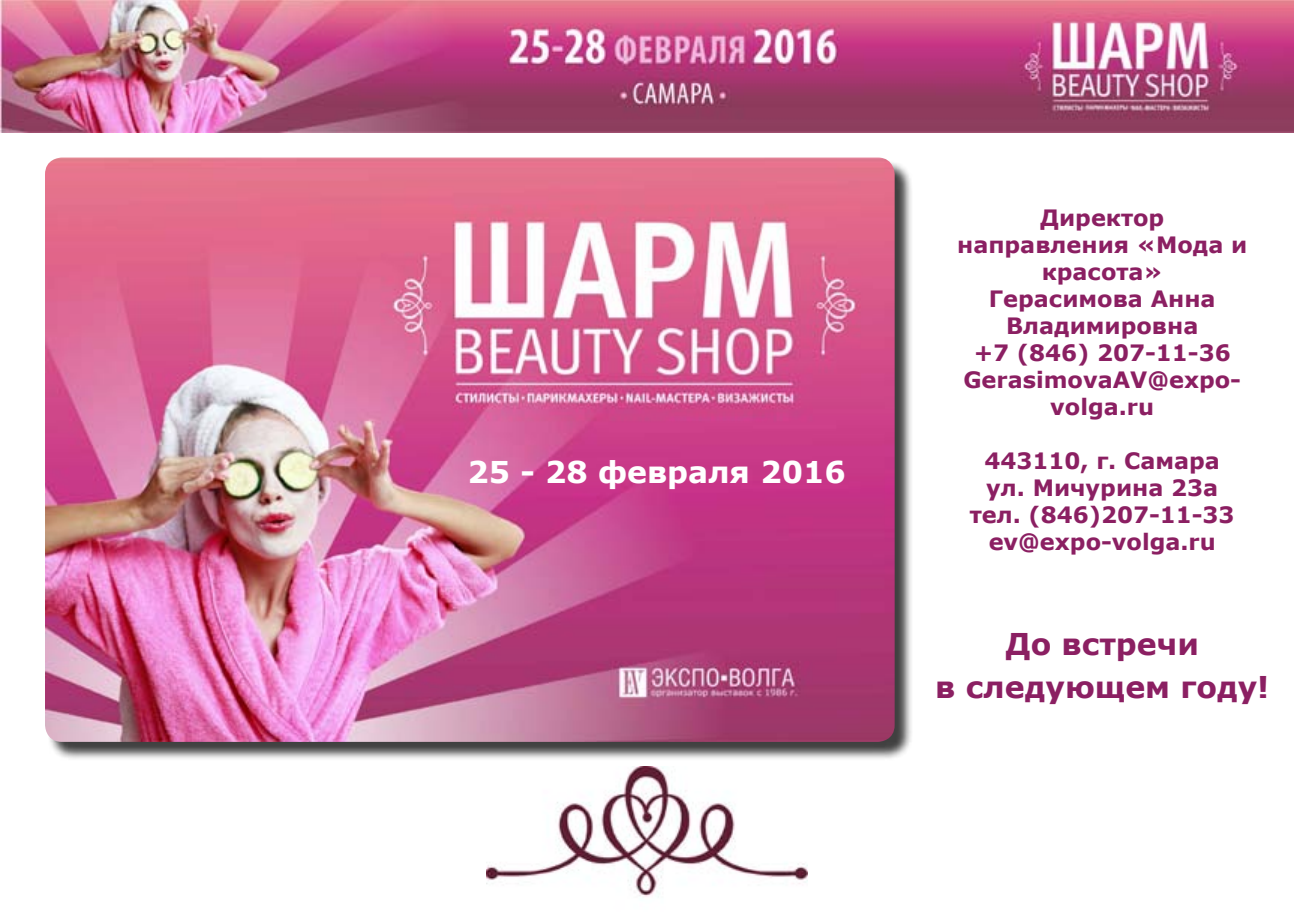
<style>
.page{position:relative;width:1294px;height:921px;background:#fff}
.page>*{position:absolute;margin:0;border:0;box-sizing:border-box;transform-origin:0 0}
.t1{font:700 30px/43.5px "Verdana";color:#8b1f62;text-align:center}
.t2{font:700 30px "Verdana";color:#fff}
.t3{font:700 22.5px/27px "Verdana";color:#8b1f62;text-align:center}
</style>
<div class="page">
<img style="left:0;top:0;width:1294px;height:133px">
<img style="left:487px;top:766px;width:320px;height:131px">
<div style="left:48px;top:160px;width:865px;height:600px;background:#000;opacity:.75"></div>
<img style="left:45px;top:157px;width:849px;height:585px">
<h1 class="t2" style="left:467px;top:451px;width:380px">25 - 28 февраля 2016</h1>
<p class="t3" style="left:957px;top:203px;width:292px">Директор направления «Мода и красота»<br>Герасимова Анна<br>Владимировна<br>+7 (846) 207-11-36<br>GerasimovaAV@expo&shy;volga.ru</p>
<p class="t3" style="left:970px;top:446px;width:266px">443110, г. Самара ул. Мичурина 23а тел. (846)207-11-33 ev@expo-volga.ru</p>
<h1 class="t1" style="left:935px;top:621px;width:336px">До встречи<br>в следующем году!</h1>
</div>
